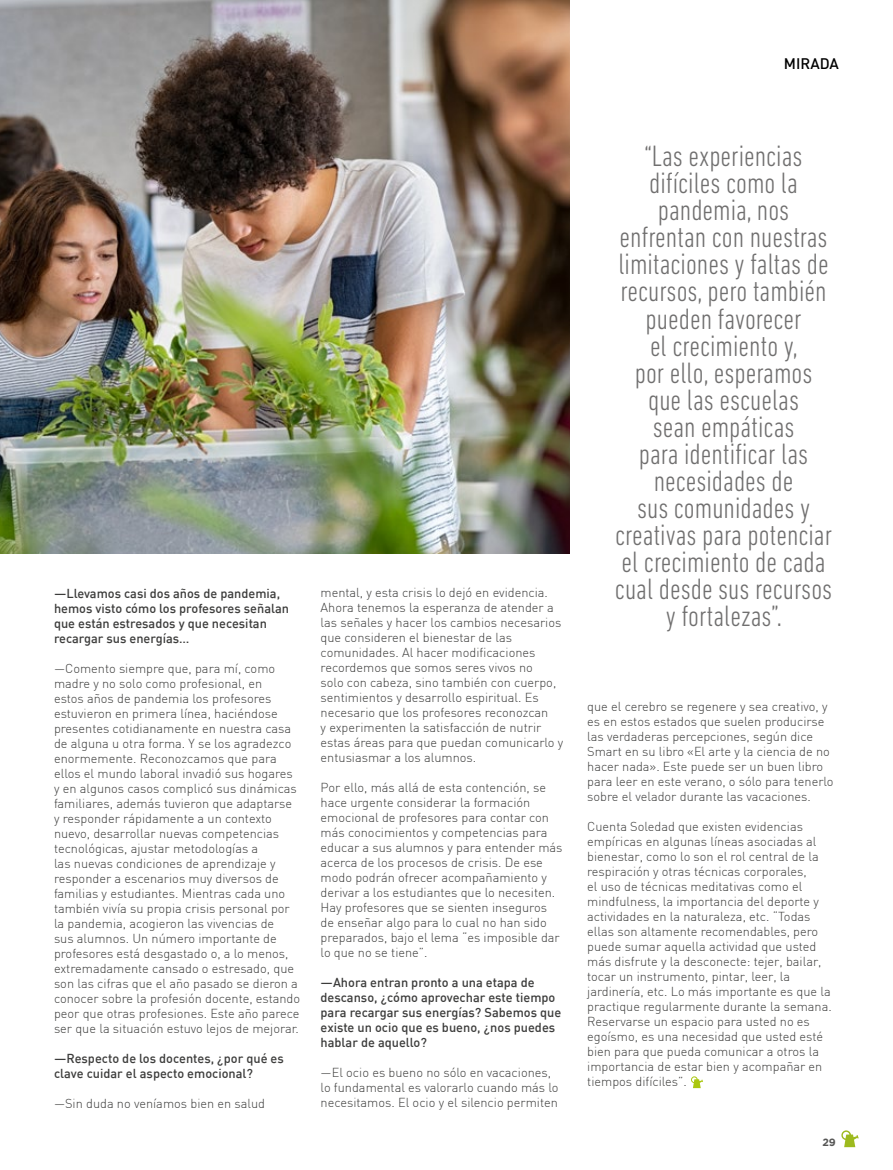
<style>
.page{position:relative;width:893px;height:1170px;background:#fff}
.page>*{position:absolute;margin:0;border:0;box-sizing:border-box;transform-origin:0 0}
.t1{font:300 condensed 30px/27px "DIN Next LT Pro";color:#706f6f;text-align:center}
.t2{font:500 15px "DIN";color:#000}
.t3{font:300 12.75px/15px "DIN";color:#3c3c3b}
.t4{font:500 12.75px/15px "DIN";color:#3c3c3b}
.t5{font:700 10.5px "Gotham HTF";color:#575756}
</style>
<div class="page">
<svg style="left:841px;top:1130px;width:18px;height:16px"></svg>
<img style="left:0;top:0;width:569px;height:553px">
<svg style="left:691px;top:1076px;width:12px;height:11px"></svg>
<p class="t2" style="left:784px;top:54px;width:57px">MIRADA</p>
<p class="t4" style="left:54px;top:585px;width:237px">—Llevamos casi dos años de pandemia, hemos visto cómo los profesores señalan que están estresados y que necesitan recargar sus energías…</p>
<p class="t3" style="left:54px;top:660px;width:248px">—Comento siempre que, para mí, como madre y no solo como profesional, en<br>estos años de pandemia los profesores estuvieron en primera línea, haciéndose presentes cotidianamente en nuestra casa de alguna u otra forma. Y se los agradezco enormemente. Reconozcamos que para ellos el mundo laboral invadió sus hogares y en algunos casos complicó sus dinámicas familiares, además tuvieron que adaptarse y responder rápidamente a un contexto nuevo, desarrollar nuevas competencias tecnológicas, ajustar metodologías a<br>las nuevas condiciones de aprendizaje y responder a escenarios muy diversos de familias y estudiantes. Mientras cada uno también vivía su propia crisis personal por la pandemia, acogieron las vivencias de<br>sus alumnos. Un número importante de profesores está desgastado o, a lo menos, extremadamente cansado o estresado, que son las cifras que el año pasado se dieron a conocer sobre la profesión docente, estando peor que otras profesiones. Este año parece ser que la situación estuvo lejos de mejorar.</p>
<p class="t4" style="left:54px;top:1050px;width:231px">—Respecto de los docentes, ¿por qué es clave cuidar el aspecto emocional?</p>
<p class="t3" style="left:54px;top:1095px;width:213px">—Sin duda no veníamos bien en salud</p>
<p class="t3" style="left:321px;top:585px;width:244px">mental, y esta crisis lo dejó en evidencia.<br>Ahora tenemos la esperanza de atender a las señales y hacer los cambios necesarios que consideren el bienestar de las comunidades. Al hacer modificaciones recordemos que somos seres vivos no<br>solo con cabeza, sino también con cuerpo, sentimientos y desarrollo espiritual. Es necesario que los profesores reconozcan<br>y experimenten la satisfacción de nutrir estas áreas para que puedan comunicarlo y entusiasmar a los alumnos.</p>
<p class="t3" style="left:321px;top:780px;width:243px">Por ello, más allá de esta contención, se hace urgente considerar la formación emocional de profesores para contar con más conocimientos y competencias para educar a sus alumnos y para entender más acerca de los procesos de crisis. De ese modo podrán ofrecer acompañamiento y derivar a los estudiantes que lo necesiten.<br>Hay profesores que se sienten inseguros de enseñar algo para lo cual no han sido preparados, bajo el lema “es imposible dar lo que no se tiene”.</p>
<p class="t4" style="left:321px;top:974px;width:242px">—Ahora entran pronto a una etapa de descanso, ¿cómo aprovechar este tiempo para recargar sus energías? Sabemos que existe un ocio que es bueno, ¿nos puedes hablar de aquello?</p>
<p class="t3" style="left:321px;top:1065px;width:239px">—El ocio es bueno no sólo en vacaciones, lo fundamental es valorarlo cuando más lo necesitamos. El ocio y el silencio permiten</p>
<p class="t1" style="left:615px;top:142px;width:219px">“Las experiencias difíciles como la pandemia, nos enfrentan con nuestras limitaciones y faltas de recursos, pero también pueden favorecer<br>el crecimiento y,<br>por ello, esperamos que las escuelas<br>sean empáticas<br>para identificar las necesidades de<br>sus comunidades y creativas para potenciar el crecimiento de cada cual desde sus recursos y fortalezas”.</p>
<p class="t3" style="left:587px;top:699px;width:248px">que el cerebro se regenere y sea creativo, y es en estos estados que suelen producirse las verdaderas percepciones, según dice Smart en su libro «El arte y la ciencia de no hacer nada». Este puede ser un buen libro para leer en este verano, o sólo para tenerlo sobre el velador durante las vacaciones.</p>
<p class="t3" style="left:587px;top:818px;width:246px">Cuenta Soledad que existen evidencias empíricas en algunas líneas asociadas al bienestar, como lo son el rol central de la respiración y otras técnicas corporales,<br>el uso de técnicas meditativas como el mindfulness, la importancia del deporte y actividades en la naturaleza, etc. “Todas ellas son altamente recomendables, pero puede sumar aquella actividad que usted más disfrute y la desconecte: tejer, bailar, tocar un instrumento, pintar, leer, la jardinería, etc. Lo más importante es que la practique regularmente durante la semana.<br>Reservarse un espacio para usted no es egoísmo, es una necesidad que usted esté bien para que pueda comunicar a otros la importancia de estar bien y acompañar en tiempos difíciles”.</p>
<p class="t5" style="left:822px;top:1135px;width:15px">29</p>
</div>
